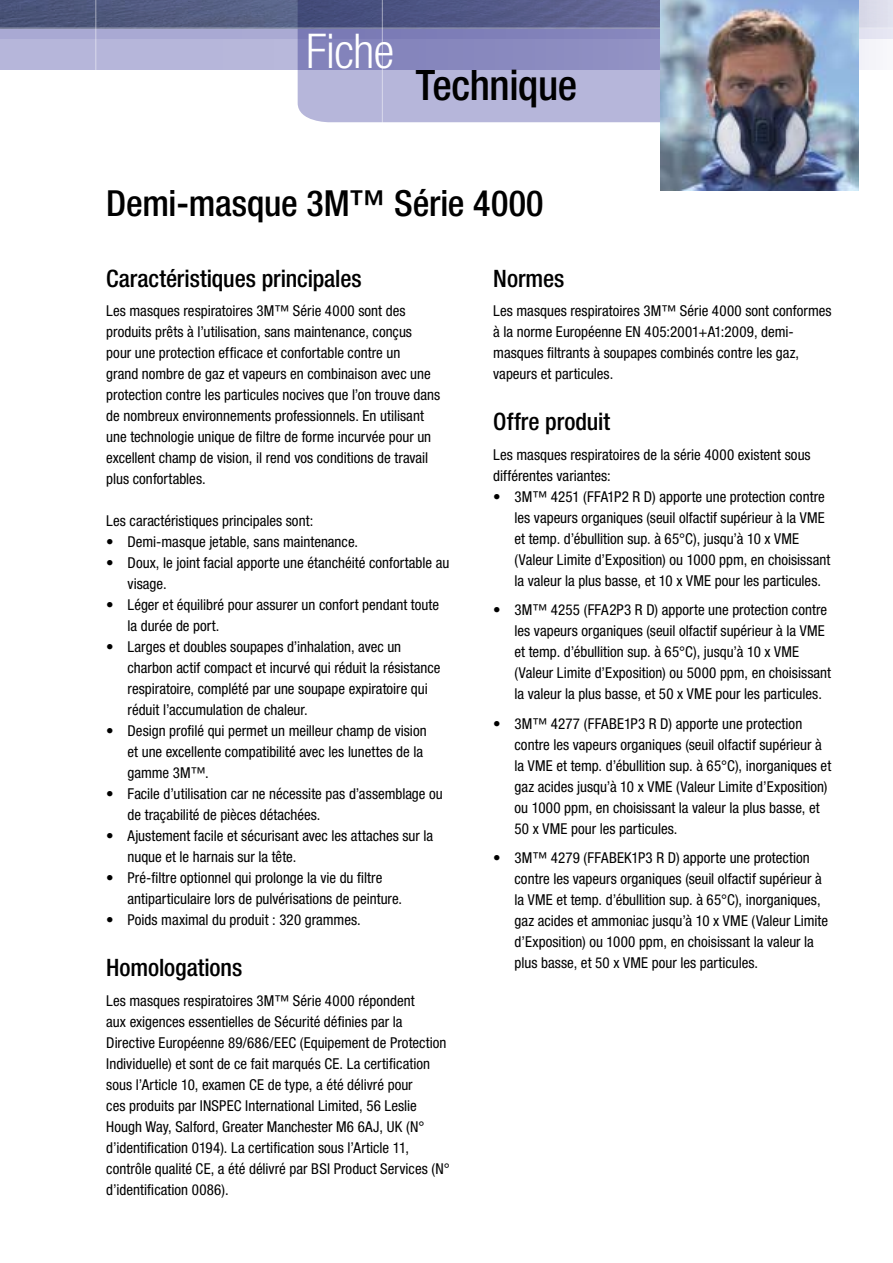
<style>
.page{position:relative;width:893px;height:1263px;background:#fff}
.page>*{position:absolute;margin:0;border:0;box-sizing:border-box;transform-origin:0 0}
.t1{font:300 condensed 48px "Helvetica Neue LT Std";letter-spacing:-.015em;color:#fff}
.t2{font:500 condensed 42px "Helvetica Neue LT Std";letter-spacing:-.01em;color:#000}
.t3{font:500 condensed 36px "Helvetica Neue LT Std";letter-spacing:-.005em;color:#000}
.t4{font:500 condensed 24px "Helvetica Neue LT Std";letter-spacing:-.005em;color:#000}
.t5{font:condensed 15px/21px "Helvetica Neue LT Std";color:#000}
</style>
<div class="page">
<div style="left:298px;top:69px;width:363px;height:53px;background:#b6b6da"></div>
<svg style="left:0;top:0;width:893px;height:69px;background:#8285b0"></svg>
<hr style="left:95px;top:0;width:1px;height:73px;background:#fff">
<hr style="left:0;top:28px;width:893px;height:1px;background:#fff">
<hr style="left:382px;top:0;width:1px;height:134px;background:#fff">
<img style="left:661px;top:0;width:198px;height:190px">
<h1 class="t1" style="left:306px;top:23px;width:90px">Fiche</h1>
<h2 class="t2" style="left:416px;top:60px;width:163px">Technique</h2>
<h3 class="t3" style="left:106px;top:182px;width:439px">Demi-masque 3M™ Série 4000</h3>
<h3 class="t4" style="left:106px;top:264px;width:257px">Caractéristiques principales</h3>
<p class="t5" style="left:106px;top:300px;width:335px">Les masques respiratoires 3M™ Série 4000 sont des produits prêts à l’utilisation, sans maintenance, conçus pour une protection efficace et confortable contre un<br>grand nombre de gaz et vapeurs en combinaison avec une protection contre les particules nocives que l’on trouve dans de nombreux environnements professionnels. En utilisant une technologie unique de filtre de forme incurvée pour un excellent champ de vision, il rend vos conditions de travail plus confortables.</p>
<p class="t5" style="left:106px;top:510px;width:208px">Les caractéristiques principales sont:</p>
<p class="t5" style="left:106px;top:531px;width:253px">• Demi-masque jetable, sans maintenance.</p>
<p class="t5" style="left:128px;top:552px;width:323px;text-indent:-21px">• Doux, le joint facial apporte une étanchéité confortable au visage.</p>
<p class="t5" style="left:128px;top:594px;width:313px;text-indent:-21px">• Léger et équilibré pour assurer un confort pendant toute la durée de port.</p>
<p class="t5" style="left:128px;top:636px;width:315px;text-indent:-21px">• Larges et doubles soupapes d’inhalation, avec un charbon actif compact et incurvé qui réduit la résistance respiratoire, complété par une soupape expiratoire qui réduit l’accumulation de chaleur.</p>
<p class="t5" style="left:128px;top:720px;width:301px;text-indent:-21px">• Design profilé qui permet un meilleur champ de vision et une excellente compatibilité avec les lunettes de la gamme 3M™.</p>
<p class="t5" style="left:128px;top:783px;width:317px;text-indent:-21px">• Facile d’utilisation car ne nécessite pas d’assemblage ou de traçabilité de pièces détachées.</p>
<p class="t5" style="left:128px;top:825px;width:307px;text-indent:-21px">• Ajustement facile et sécurisant avec les attaches sur la nuque et le harnais sur la tête.</p>
<p class="t5" style="left:128px;top:867px;width:276px;text-indent:-21px">• Pré-filtre optionnel qui prolonge la vie du filtre antiparticulaire lors de pulvérisations de peinture.</p>
<p class="t5" style="left:106px;top:909px;width:256px">• Poids maximal du produit : 320 grammes.</p>
<h3 class="t4" style="left:106px;top:953px;width:137px">Homologations</h3>
<p class="t5" style="left:106px;top:990px;width:345px">Les masques respiratoires 3M™ Série 4000 répondent<br>aux exigences essentielles de Sécurité définies par la Directive Européenne 89/686/EEC (Equipement de Protection Individuelle) et sont de ce fait marqués CE. La certification sous l’Article 10, examen CE de type, a été délivré pour<br>ces produits par INSPEC International Limited, 56 Leslie Hough Way, Salford, Greater Manchester M6 6AJ, UK (N° d’identification 0194). La certification sous l’Article 11, contrôle qualité CE, a été délivré par BSI Product Services (N° d’identification 0086).</p>
<h3 class="t4" style="left:493px;top:264px;width:73px">Normes</h3>
<p class="t5" style="left:493px;top:300px;width:340px">Les masques respiratoires 3M™ Série 4000 sont conformes à la norme Européenne EN 405:2001+A1:2009, demi&shy;masques filtrants à soupapes combinés contre les gaz, vapeurs et particules.</p>
<h3 class="t4" style="left:493px;top:407px;width:118px">Offre produit</h3>
<p class="t5" style="left:493px;top:444px;width:319px">Les masques respiratoires de la série 4000 existent sous différentes variantes:</p>
<p class="t5" style="left:514px;top:486px;width:317px;text-indent:-21px">• 3M™ 4251 (FFA1P2 R D) apporte une protection contre les vapeurs organiques (seuil olfactif supérieur à la VME et temp. d’ébullition sup. à 65°C), jusqu’à 10 x VME (Valeur Limite d’Exposition) ou 1000 ppm, en choisissant la valeur la plus basse, et 10 x VME pour les particules.</p>
<p class="t5" style="left:514px;top:599px;width:318px;text-indent:-21px">• 3M™ 4255 (FFA2P3 R D) apporte une protection contre les vapeurs organiques (seuil olfactif supérieur à la VME et temp. d’ébullition sup. à 65°C), jusqu’à 10 x VME (Valeur Limite d’Exposition) ou 5000 ppm, en choisissant la valeur la plus basse, et 50 x VME pour les particules.</p>
<p class="t5" style="left:514px;top:713px;width:318px;text-indent:-21px">• 3M™ 4277 (FFABE1P3 R D) apporte une protection contre les vapeurs organiques (seuil olfactif supérieur à la VME et temp. d’ébullition sup. à 65°C), inorganiques et gaz acides jusqu’à 10 x VME (Valeur Limite d’Exposition) ou 1000 ppm, en choisissant la valeur la plus basse, et 50 x VME pour les particules.</p>
<p class="t5" style="left:514px;top:847px;width:315px;text-indent:-21px">• 3M™ 4279 (FFABEK1P3 R D) apporte une protection contre les vapeurs organiques (seuil olfactif supérieur à la VME et temp. d’ébullition sup. à 65°C), inorganiques, gaz acides et ammoniac jusqu’à 10 x VME (Valeur Limite d’Exposition) ou 1000 ppm, en choisissant la valeur la plus basse, et 50 x VME pour les particules.</p>
</div>
